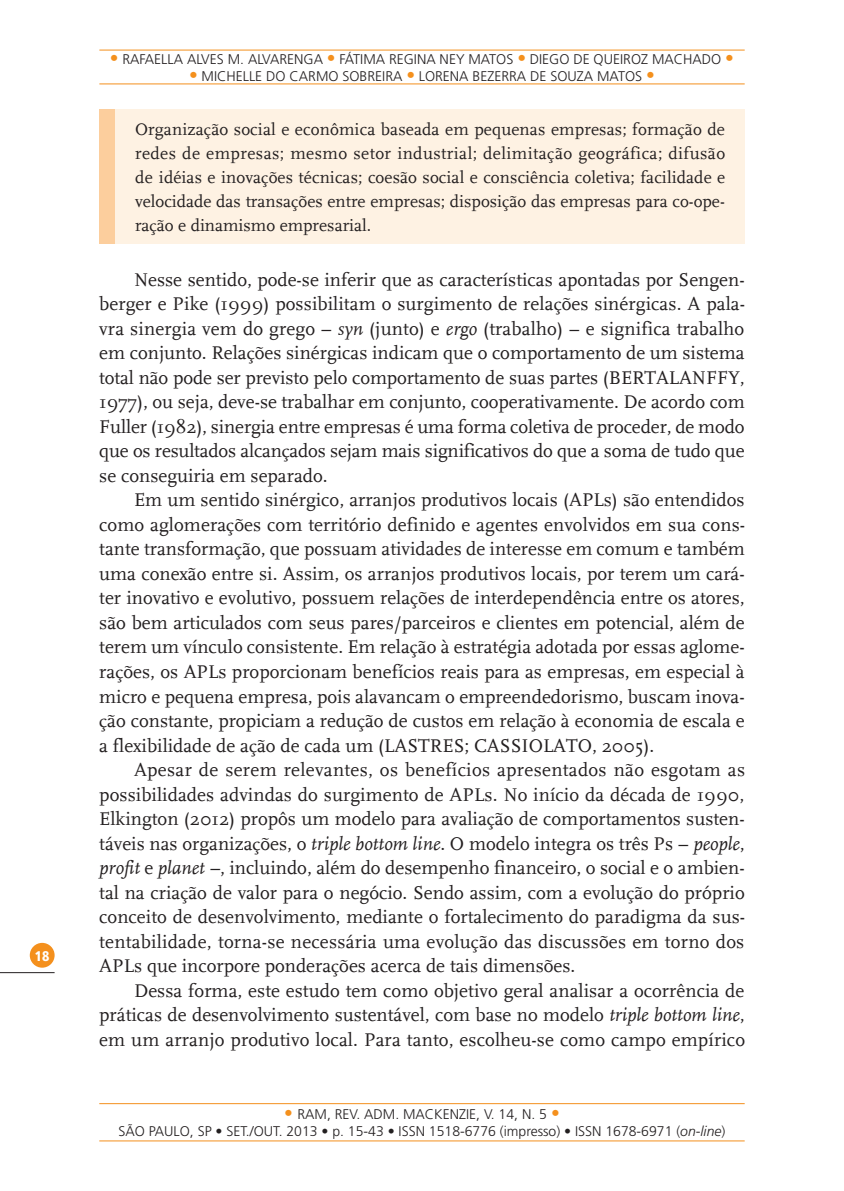
<style>
.page{position:relative;width:844px;height:1191px;background:#fff}
.page>*{position:absolute;margin:0;border:0;box-sizing:border-box;transform-origin:0 0}
.t1{font:19.25px/24.5px "FF Scala Definitiver";color:#231f20;text-align:justify}
.t2{font:17.5px/24.2px "FF Scala Definitiver";color:#231f20;text-align:justify}
.t3{font:300 14px/16.8px "Frutiger LT Std";color:#231f20;text-align:center}
.t4{font:900 condensed 14px "Frutiger LT Std";color:#fff}
.s1{font-size:17.5px;color:#f4901d}
.s2{font-family:"FF Scala Definitive";font-style:italic}
.s3{font-style:italic}
</style>
<div class="page">
<div style="left:30px;top:943px;width:25px;height:24px;background:#f4901d;border-radius:50%"></div>
<hr style="left:0;top:972px;width:55px;height:1px;background:#231f20">
<hr style="left:99px;top:1140px;width:645px;height:1px;background:#f4901d">
<hr style="left:99px;top:1103px;width:645px;height:1px;background:#f4901d">
<hr style="left:99px;top:83px;width:645px;height:1px;background:#f4901d">
<hr style="left:99px;top:50px;width:645px;height:1px;background:#f4901d">
<div style="left:99px;top:109px;width:16px;height:135px;background:#fcce9d"></div>
<div style="left:115px;top:109px;width:629px;height:135px;background:#fef2e3"></div>
<p class="t4" style="left:35px;top:947px;width:16px">18</p>
<p class="t3" style="left:110px;top:51px;width:625px"><span class="s1">•</span> RAFAELLA ALVES M. ALVARENGA <span class="s1">•</span> FÁTIMA REGINA NEY MATOS <span class="s1">•</span> DIEGO DE QUEIROZ MACHADO <span class="s1">•</span></p>
<p class="t3" style="left:189px;top:68px;width:467px"><span class="s1">•</span> MICHELLE DO CARMO SOBREIRA <span class="s1">•</span> LORENA BEZERRA DE SOUZA MATOS <span class="s1">•</span></p>
<p class="t2" style="left:135px;top:117px;width:591px">Organização social e econômica baseada em pequenas empresas; formação de redes de empresas; mesmo setor industrial; delimitação geográfica; difusão de idéias e inovações técnicas; coesão social e consciência coletiva; facilidade e velocidade das transações entre empresas; disposição das empresas para co-ope&shy;ração e dinamismo empresarial.</p>
<p class="t1" style="left:99px;top:268px;width:647px;text-indent:35px">Nesse sentido, pode-se inferir que as características apontadas por Sengen&shy;berger e Pike (1999) possibilitam o surgimento de relações sinérgicas. A pala&shy;vra sinergia vem do grego – <span class="s2">syn</span> (junto) e <span class="s2">ergo</span> (trabalho) – e significa trabalho em conjunto. Relações sinérgicas indicam que o comportamento de um sistema total não pode ser previsto pelo comportamento de suas partes (BERTALANFFY, 1977), ou seja, deve-se trabalhar em conjunto, cooperativamente. De acordo com Fuller (1982), sinergia entre empresas é uma forma coletiva de proceder, de modo que os resultados alcançados sejam mais significativos do que a soma de tudo que se conseguiria em separado.</p>
<p class="t1" style="left:99px;top:488px;width:647px;text-indent:35px">Em um sentido sinérgico, arranjos produtivos locais (APLs) são entendidos como aglomerações com território definido e agentes envolvidos em sua cons&shy;tante transformação, que possuam atividades de interesse em comum e também uma conexão entre si. Assim, os arranjos produtivos locais, por terem um cará&shy;ter inovativo e evolutivo, possuem relações de interdependência entre os atores, são bem articulados com seus pares/parceiros e clientes em potencial, além de terem um vínculo consistente. Em relação à estratégia adotada por essas aglome&shy;rações, os APLs proporcionam benefícios reais para as empresas, em especial à micro e pequena empresa, pois alavancam o empreendedorismo, buscam inova&shy;ção constante, propiciam a redução de custos em relação à economia de escala e a flexibilidade de ação de cada um (LASTRES; CASSIOLATO, 2005).</p>
<p class="t1" style="left:99px;top:758px;width:647px;text-indent:35px">Apesar de serem relevantes, os benefícios apresentados não esgotam as possibilidades advindas do surgimento de APLs. No início da década de 1990, Elkington (2012) propôs um modelo para avaliação de comportamentos susten&shy;táveis nas organizações, o <span class="s2">triple bottom line</span>. O modelo integra os três Ps – <span class="s2">people</span>, <span class="s2">profit</span> e <span class="s2">planet –</span>, incluindo, além do desempenho financeiro, o social e o ambien&shy;tal na criação de valor para o negócio. Sendo assim, com a evolução do próprio conceito de desenvolvimento, mediante o fortalecimento do paradigma da sus&shy;tentabilidade, torna-se necessária uma evolução das discussões em torno dos APLs que incorpore ponderações acerca de tais dimensões.</p>
<p class="t1" style="left:99px;top:978px;width:647px;text-indent:35px">Dessa forma, este estudo tem como objetivo geral analisar a ocorrência de práticas de desenvolvimento sustentável, com base no modelo <span class="s2">triple bottom line</span>, em um arranjo produtivo local. Para tanto, escolheu-se como campo empírico</p>
<p class="t3" style="left:118px;top:1106px;width:608px"><span class="s1">•</span> RAM, REV. ADM. MACKENZIE, V. 14, N. 5 <span class="s1">•<br></span>SÃO PAULO, SP • SET./OUT. 2013 • p. 15-43 • ISSN 1518-6776 (impresso) • ISSN 1678-6971 (<span class="s3">on-line</span>)</p>
</div>
